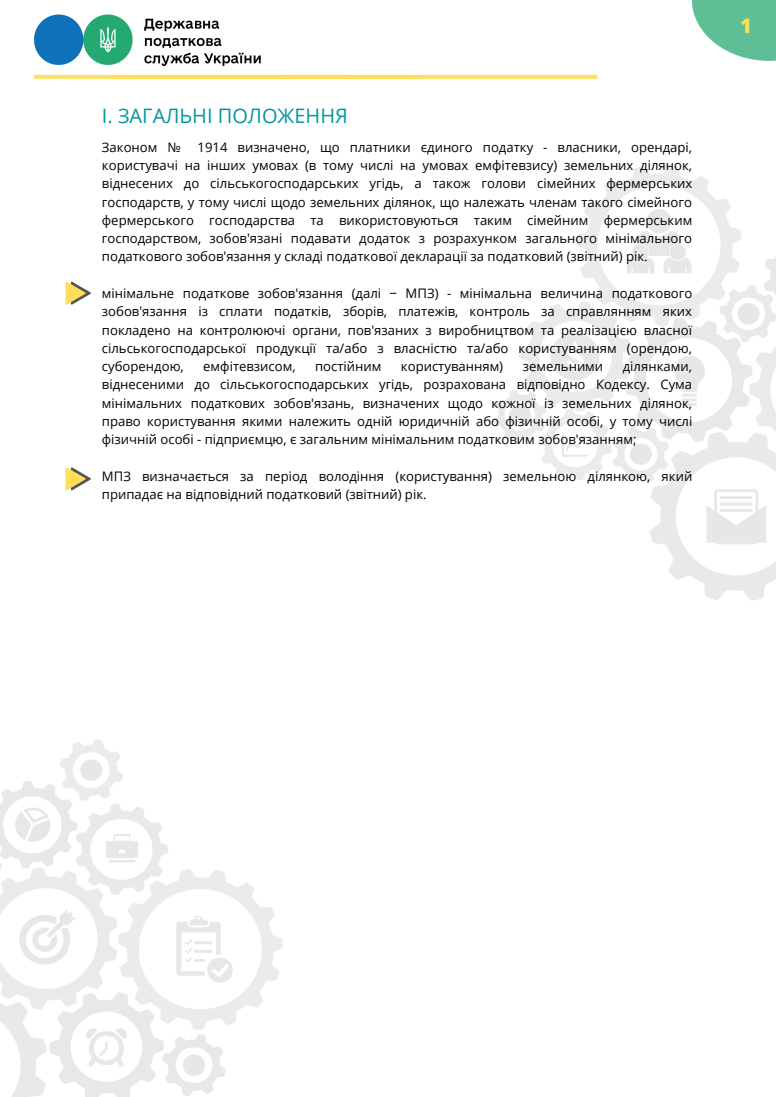
<style>
.page{position:relative;width:776px;height:1097px;background:#fff}
.page>*{position:absolute;margin:0;border:0;box-sizing:border-box;transform-origin:0 0}
.t1{font:20px "Open Sans";color:#03989e}
.t2{font:800 20px "Open Sans";color:#ffde59}
.t3{font:13.12px/18.2px "Open Sans";color:#000;text-align:justify}
.s1{font-family:"Noto Sans"}
</style>
<div class="page">
<svg style="left:34px;top:75px;width:563px;height:4px;background:#ffde5e"></svg>
<svg style="left:692px;top:0;width:84px;height:61px;fill:#5ebe95"></svg>
<img style="left:34px;top:14px;width:227px;height:52px">
<img style="left:0;top:739px;width:282px;height:358px">
<img style="left:494px;top:166px;width:282px;height:435px">
<svg style="left:66px;top:467px;width:25px;height:24px"></svg>
<svg style="left:66px;top:281px;width:25px;height:24px"></svg>
<h1 class="t1" style="left:102px;top:102px;width:247px">І. ЗАГАЛЬНІ ПОЛОЖЕННЯ</h1>
<p class="t3" style="left:102px;top:138px;width:592px;text-indent:96px">1914 визначено, що платники єдиного податку - власники, орендарі, користувачі на інших умовах (в тому числі на умовах емфітевзису) земельних ділянок, віднесених до сільськогосподарських угідь, а також голови сімейних фермерських господарств, у тому числі щодо земельних ділянок, що належать членам такого сімейного фермерського господарства та використовуються таким сімейним фермерським господарством, зобов'язані подавати додаток з розрахунком загального мінімального податкового зобов'язання у складі податкової декларації за податковий (звітний) рік.</p>
<p class="t3" style="left:102px;top:284px;width:592px">мінімальне податкове зобов'язання (далі <span class="s1">‒</span> МПЗ) - мінімальна величина податкового зобов'язання із сплати податків, зборів, платежів, контроль за справлянням яких покладено на контролюючі органи, пов'язаних з виробництвом та реалізацією власної сільськогосподарської продукції та/або з власністю та/або користуванням (орендою, суборендою,</p>
<p class="t3" style="left:102px;top:138px;width:80px">Законом №</p>
<p class="t3" style="left:203px;top:357px;width:94px">емфітевзисом,</p>
<p class="t3" style="left:315px;top:357px;width:68px">постійним</p>
<p class="t3" style="left:401px;top:357px;width:104px">користуванням)</p>
<p class="t3" style="left:523px;top:357px;width:82px">земельними</p>
<p class="t3" style="left:102px;top:357px;width:592px;text-indent:521px">ділянками, віднесеними до сільськогосподарських угідь, розрахована відповідно Кодексу. Сума мінімальних податкових зобов'язань, визначених щодо кожної із земельних ділянок, право користування якими належить одній юридичній або фізичній особі, у тому числі фізичній особі - підприємцю, є загальним мінімальним податковим зобов'язанням;</p>
<p class="t3" style="left:102px;top:467px;width:592px">МПЗ визначається за період володіння (користування) земельною ділянкою, який припадає на відповідний податковий (звітний) рік.</p>
<h1 class="t2" style="left:740px;top:12px;width:13px">1</h1>
</div>
